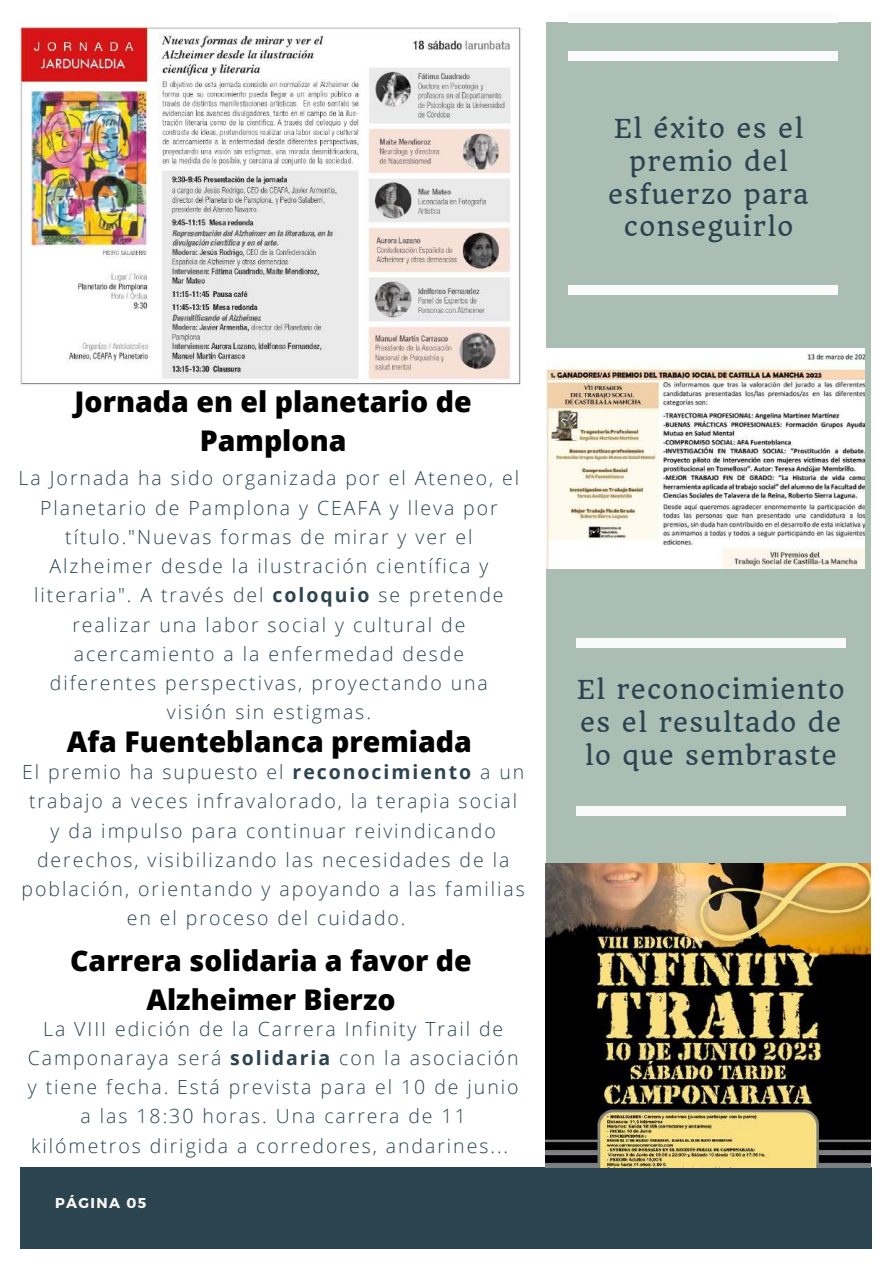
<style>
.page{position:relative;width:893px;height:1264px;background:#fff}
.page>*{position:absolute;margin:0;border:0;box-sizing:border-box;transform-origin:0 0}
.t1{font:800 28.5px/39.3px "Open Sans";color:#000;text-align:center}
.t2{font:25.5px/32.5px "Quando";letter-spacing:.05em;color:#2c4450}
.t3{font:300 19.5px/29.2px "Open Sans";letter-spacing:.1em;color:#2c4450;text-align:center}
.t4{font:700 14.25px "Montserrat";letter-spacing:.1em;color:#fafafa}
.s1{font-weight:700}
</style>
<div class="page">
<div style="left:20px;top:1167px;width:851px;height:81px;background:#2c4450"></div>
<div style="left:546px;top:22px;width:324px;height:1145px;background:#aabeb3"></div>
<img style="left:546px;top:348px;width:318px;height:220px">
<div style="left:568px;top:14px;width:270px;height:9px;background:#fafafa"></div>
<div style="left:568px;top:285px;width:270px;height:9px;background:#fafafa"></div>
<div style="left:576px;top:806px;width:269px;height:9px;background:#fafafa"></div>
<img style="left:546px;top:863px;width:324px;height:304px">
<div style="left:568px;top:51px;width:270px;height:9px;background:#fafafa"></div>
<div style="left:576px;top:638px;width:269px;height:9px;background:#fafafa"></div>
<img style="left:20px;top:28px;width:502px;height:357px">
<h2 class="t2" style="left:608px;top:113px;width:202px;text-align:center">El éxito es el premio del esfuerzo para conseguirlo</h2>
<h1 class="t1" style="left:75px;top:381px;width:398px">Jornada en el planetario de<br>Pamplona</h1>
<p class="t3" style="left:19px;top:463px;width:502px">La Jornada ha sido organizada por el Ateneo, el Planetario de Pamplona y CEAFA y lleva por título."Nuevas formas de mirar y ver el Alzheimer desde la ilustración científica y literaria". A través del <span class="s1">coloquio</span> se pretende realizar una labor social y cultural de acercamiento a la enfermedad desde diferentes perspectivas, proyectando una visión sin estigmas.</p>
<h1 class="t1" style="left:67px;top:721px;width:406px">Afa Fuenteblanca premiada</h1>
<p class="t3" style="left:22px;top:757px;width:503px">El premio ha supuesto el <span class="s1">reconocimiento</span> a un</p>
<p class="t3" style="left:29px;top:786px;width:489px">trabajo a veces infravalorado, la terapia social</p>
<p class="t3" style="left:51px;top:815px;width:446px">y da impulso para continuar reivindicando</p>
<p class="t3" style="left:37px;top:844px;width:474px">derechos, visibilizando las necesidades de la</p>
<p class="t3" style="left:22px;top:873px;width:505px">población, orientando y apoyando a las familias</p>
<p class="t3" style="left:127px;top:903px;width:280px">en el proceso del cuidado.</p>
<h1 class="t1" style="left:70px;top:940px;width:403px">Carrera solidaria a favor de<br>Alzheimer Bierzo</h1>
<p class="t3" style="left:28px;top:1013px;width:492px">La VIII edición de la Carrera Infinity Trail de Camponaraya será <span class="s1">solidaria</span> con la asociación y tiene fecha. Está prevista para el 10 de junio a las 18:30 horas. Una carrera de 11 kilómetros dirigida a corredores, andarines...</p>
<p class="t4" style="left:55px;top:1193px;width:93px">PÁGINA 05</p>
<h2 class="t2" style="left:577px;top:673px;width:269px">El reconocimiento es el resultado de lo que sembraste</h2>
</div>
